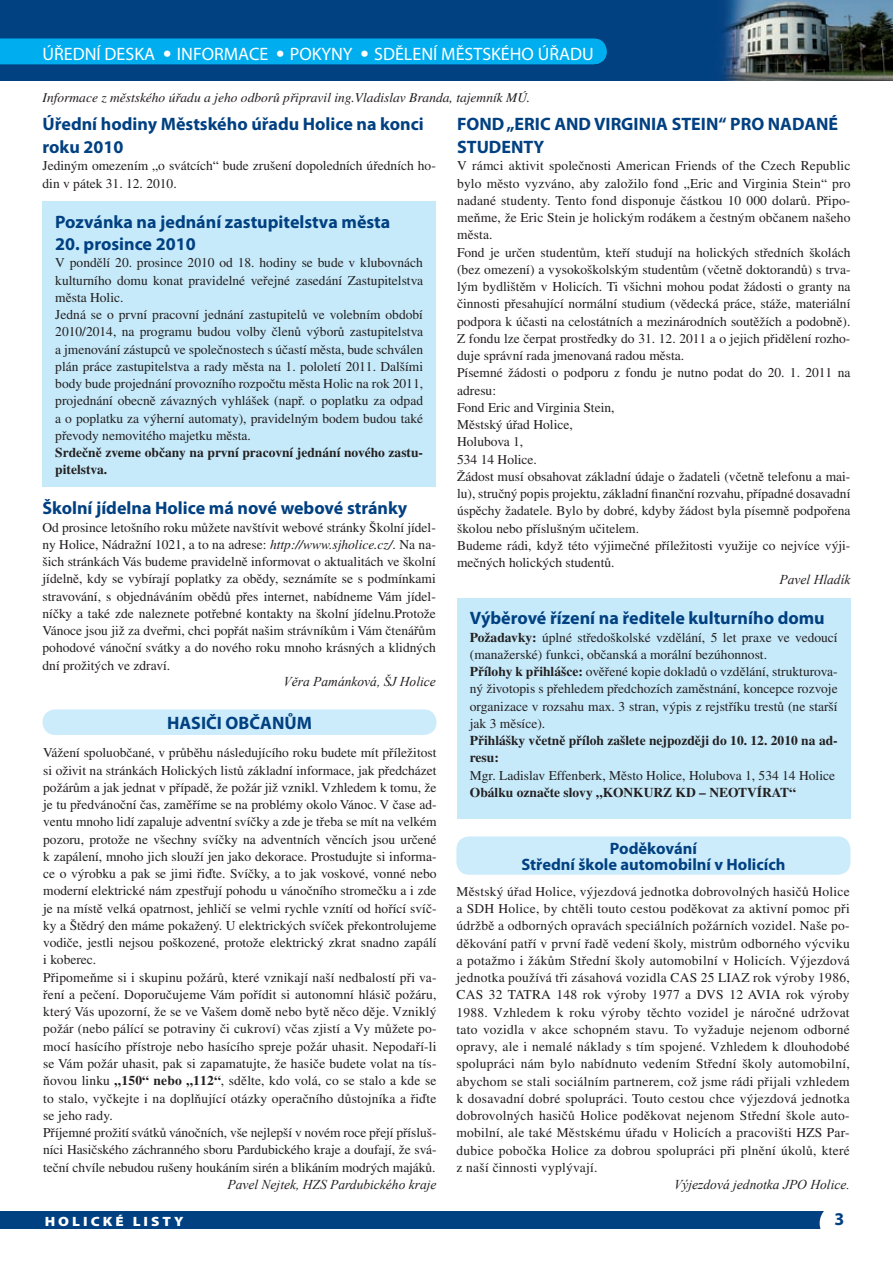
<style>
.page{position:relative;width:893px;height:1263px;background:#fff}
.page>*{position:absolute;margin:0;border:0;box-sizing:border-box;transform-origin:0 0}
.t1{font:700 18px/22.6px "Myriad Pro";color:#014081}
.t2{font:18px "Myriad Pro";color:#fff}
.t3{font:700 16.5px/16.5px "Myriad Pro";color:#014081;text-align:center}
.t4{font:13.5px/17.2px "Times CE";color:#231f20}
.t5{font:700 13.5px/17.2px "Times CE";color:#231f20}
.t6{font:italic 13.5px "Times New Roman";color:#231f20}
.t7{font:italic 13.5px "Times CE";color:#231f20}
.t8{font:900 13.5px "Myriad Pro";letter-spacing:.2em;color:#fff;scale:1.11 1}
.s1{font-family:"Frutiger CE";font-weight:300}
.s2{font-style:italic}
.s3{font-weight:700}
</style>
<div class="page">
<div style="left:0;top:0;width:893px;height:81px;background:#014081"></div>
<div style="left:0;top:1212px;width:843px;height:17px;background:#014081"></div>
<div style="left:820px;top:1203px;width:39px;height:40px;background:#fff;border-radius:50%"></div>
<div style="left:457px;top:598px;width:393px;height:221px;background:#c6eafa"></div>
<div style="left:43px;top:202px;width:393px;height:285px;background:#c6eafa"></div>
<div style="left:0;top:39px;width:607px;height:25px;background:#00aeef"></div>
<div style="left:43px;top:709px;width:394px;height:26px;background:#ccecfb;border-radius:13px"></div>
<div style="left:456px;top:836px;width:394px;height:39px;background:#ccecfb;border-radius:13px"></div>
<img style="left:722px;top:0;width:171px;height:81px">
<h1 class="t2" style="left:43px;top:43px;width:553px">ÚŘEDNÍ DESKA <span class="s1">•</span> INFORMACE <span class="s1">•</span> POKYNY <span class="s1">•</span> SDĚLENÍ MĚSTSKÉHO ÚŘADU</h1>
<p class="t7" style="left:43px;top:90px;width:489px">Informace z městského úřadu a jeho odborů připravil ing.Vladislav Branda, tajemník MÚ.</p>
<h1 class="t1" style="left:43px;top:112px;width:383px">Úřední hodiny Městského úřadu Holice na konci roku 2010</h1>
<p class="t4" style="left:43px;top:157px;width:395px">Jediným omezením „o svátcích“ bude zrušení dopoledních úředních ho&shy;din v pátek 31. 12. 2010.</p>
<h1 class="t1" style="left:55px;top:210px;width:337px">Pozvánka na jednání zastupitelstva města</h1>
<h1 class="t1" style="left:55px;top:232px;width:142px">20. prosince 2010</h1>
<p class="t4" style="left:55px;top:254px;width:369px">V pondělí 20. prosince 2010 od 18. hodiny se bude v klubovnách kulturního domu konat pravidelné veřejné zasedání Zastupitelstva města Holic.<br>Jedná se o první pracovní jednání zastupitelů ve volebním období 2010/2014, na programu budou volby členů výborů zastupitelstva a jmenování zástupců ve společnostech s účastí města, bude schválen plán práce zastupitelstva a rady města na 1. pololetí 2011. Dalšími body bude projednání provozního rozpočtu města Holic na rok 2011, projednání obecně závazných vyhlášek (např. o poplatku za odpad a o poplatku za výherní automaty), pravidelným bodem budou také převody nemovitého majetku města.</p>
<p class="t5" style="left:55px;top:444px;width:369px">Srdečně zveme občany na první pracovní jednání nového zastu&shy;pitelstva.</p>
<h1 class="t1" style="left:43px;top:496px;width:366px">Školní jídelna Holice má nové webové stránky</h1>
<p class="t4" style="left:43px;top:518px;width:395px;text-align:justify">Od prosince letošního roku můžete navštívit webové stránky Školní jídel&shy;ny Holice, Nádražní 1021, a to na adrese: <span class="s2">http://www.sjholice.cz/</span>. Na na&shy;šich stránkách Vás budeme pravidelně informovat o aktualitách ve školní jídelně, kdy se vybírají poplatky za obědy, seznámíte se s podmínkami stravování, s objednáváním obědů přes internet, nabídneme Vám jídel&shy;níčky a také zde naleznete potřebné kontakty na školní jídelnu.Protože Vánoce jsou již za dveřmi, chci popřát našim strávníkům i Vám čtenářům pohodové vánoční svátky a do nového roku mnoho krásných a klidných dní prožitých ve zdraví.</p>
<p class="t6" style="left:284px;top:672px;width:154px">Věra Pamánková, ŠJ Holice</p>
<h1 class="t1" style="left:167px;top:711px;width:146px">HASIČI OBČANŮM</h1>
<p class="t4" style="left:43px;top:744px;width:395px">Vážení spoluobčané, v průběhu následujícího roku budete mít příležitost si oživit na stránkách Holických listů základní informace, jak předcházet požárům a jak jednat v případě, že požár již vznikl. Vzhledem k tomu, že je tu předvánoční čas, zaměříme se na problémy okolo Vánoc. V čase ad&shy;ventu mnoho lidí zapaluje adventní svíčky a zde je třeba se mít na velkém pozoru, protože ne všechny svíčky na adventních věncích jsou určené k zapálení, mnoho jich slouží jen jako dekorace. Prostudujte si informa&shy;ce o výrobku a pak se jimi řiďte. Svíčky, a to jak voskové, vonné nebo moderní elektrické nám zpestřují pohodu u vánočního stromečku a i zde je na místě velká opatrnost, jehličí se velmi rychle vznítí od hořící svíč&shy;ky a Štědrý den máme pokažený. U elektrických svíček překontrolujeme vodiče, jestli nejsou poškozené, protože elektrický zkrat snadno zapálí i koberec.<br>Připomeňme si i skupinu požárů, které vznikají naší nedbalostí při va&shy;ření a pečení. Doporučujeme Vám pořídit si autonomní hlásič požáru, který Vás upozorní, že se ve Vašem domě nebo bytě něco děje. Vzniklý požár (nebo pálící se potraviny či cukroví) včas zjistí a Vy můžete po&shy;mocí hasícího přístroje nebo hasícího spreje požár uhasit. Nepodaří-li se Vám požár uhasit, pak si zapamatujte, že hasiče budete volat na tís&shy;ňovou linku <span class="s3">„150“ nebo „112“</span>, sdělte, kdo volá, co se stalo a kde se to stalo, vyčkejte i na doplňující otázky operačního důstojníka a řiďte se jeho rady.<br>Příjemné prožití svátků vánočních, vše nejlepší v novém roce přejí přísluš&shy;níci Hasičského záchranného sboru Pardubického kraje a doufají, že svá&shy;teční chvíle nebudou rušeny houkáním sirén a blikáním modrých majáků.</p>
<p class="t6" style="left:227px;top:1175px;width:211px">Pavel Nejtek, HZS Pardubického kraje</p>
<p class="t8" style="left:45px;top:1212px;width:127px">HOLICKÉ LISTY</p>
<h1 class="t1" style="left:457px;top:112px;width:383px">FOND „ERIC AND VIRGINIA STEIN“ PRO NADANÉ<br>STUDENTY</h1>
<p class="t4" style="left:457px;top:157px;width:395px">V rámci aktivit společnosti American Friends of the Czech Republic bylo město vyzváno, aby založilo fond „Eric and Virginia Stein“ pro nadané studenty. Tento fond disponuje částkou 10 000 dolarů. Připo&shy;meňme, že Eric Stein je holickým rodákem a čestným občanem našeho města.<br>Fond je určen studentům, kteří studují na holických středních školách (bez omezení) a vysokoškolským studentům (včetně doktorandů) s trva&shy;lým bydlištěm v Holicích. Ti všichni mohou podat žádosti o granty na činnosti přesahující normální studium (vědecká práce, stáže, materiální podpora k účasti na celostátních a mezinárodních soutěžích a podobně).<br>Z fondu lze čerpat prostředky do 31. 12. 2011 a o jejich přidělení rozho&shy;duje správní rada jmenovaná radou města.<br>Písemné žádosti o podporu z fondu je nutno podat do 20. 1. 2011 na adresu:<br>Fond Eric and Virginia Stein,<br>Městský úřad Holice,<br>Holubova 1,<br>534 14 Holice.<br>Žádost musí obsahovat základní údaje o žadateli (včetně telefonu a mai&shy;lu), stručný popis projektu, základní finanční rozvahu, případné dosavadní úspěchy žadatele. Bylo by dobré, kdyby žádost byla písemně podpořena školou nebo příslušným učitelem.<br>Budeme rádi, když této výjimečné příležitosti využije co nejvíce výji&shy;mečných holických studentů.</p>
<p class="t6" style="left:780px;top:571px;width:72px">Pavel Hladík</p>
<h1 class="t1" style="left:470px;top:606px;width:356px">Výběrové řízení na ředitele kulturního domu</h1>
<p class="t4" style="left:470px;top:628px;width:369px"><span class="s3">Požadavky:</span> úplné středoškolské vzdělání, 5 let praxe ve vedoucí (manažerské) funkci, občanská a morální bezúhonnost.<br><span class="s3">Přílohy k přihlášce:</span> ověřené kopie dokladů o vzdělání, strukturova&shy;ný životopis s přehledem předchozích zaměstnání, koncepce rozvoje organizace v rozsahu max. 3 stran, výpis z rejstříku trestů (ne starší jak 3 měsíce).</p>
<p class="t5" style="left:470px;top:732px;width:369px">Přihlášky včetně příloh zašlete nejpozději do 10. 12. 2010 na ad&shy;resu:</p>
<p class="t4" style="left:470px;top:766px;width:367px">Mgr. Ladislav Effenberk, Město Holice, Holubova 1, 534 14 Holice</p>
<p class="t5" style="left:470px;top:783px;width:328px">Obálku označte slovy „KONKURZ KD – NEOTVÍRAT“</p>
<p class="t3" style="left:521px;top:839px;width:266px">Poděkování<br>Střední škole automobilní v Holicích</p>
<p class="t4" style="left:456px;top:882px;width:395px;text-align:justify">Městský úřad Holice, výjezdová jednotka dobrovolných hasičů Holice a SDH Holice, by chtěli touto cestou poděkovat za aktivní pomoc při údržbě a odborných opravách speciálních požárních vozidel. Naše po&shy;děkování patří v první řadě vedení školy, mistrům odborného výcviku a potažmo i žákům Střední školy automobilní v Holicích. Výjezdová jednotka používá tři zásahová vozidla CAS 25 LIAZ rok výroby 1986, CAS 32 TATRA 148 rok výroby 1977 a DVS 12 AVIA rok výroby 1988. Vzhledem k roku výroby těchto vozidel je náročné udržovat tato vozidla v akce schopném stavu. To vyžaduje nejenom odborné opravy, ale i nemalé náklady s tím spojené. Vzhledem k dlouhodobé spolupráci nám bylo nabídnuto vedením Střední školy automobilní, abychom se stali sociálním partnerem, což jsme rádi přijali vzhledem k dosavadní dobré spolupráci. Touto cestou chce výjezdová jednotka dobrovolných hasičů Holice poděkovat nejenom Střední škole auto&shy;mobilní, ale také Městskému úřadu v Holicích a pracovišti HZS Par&shy;dubice pobočka Holice za dobrou spolupráci při plnění úkolů, které z naší činnosti vyplývají.</p>
<p class="t6" style="left:674px;top:1175px;width:177px">Výjezdová jednotka JPO Holice.</p>
</div>
